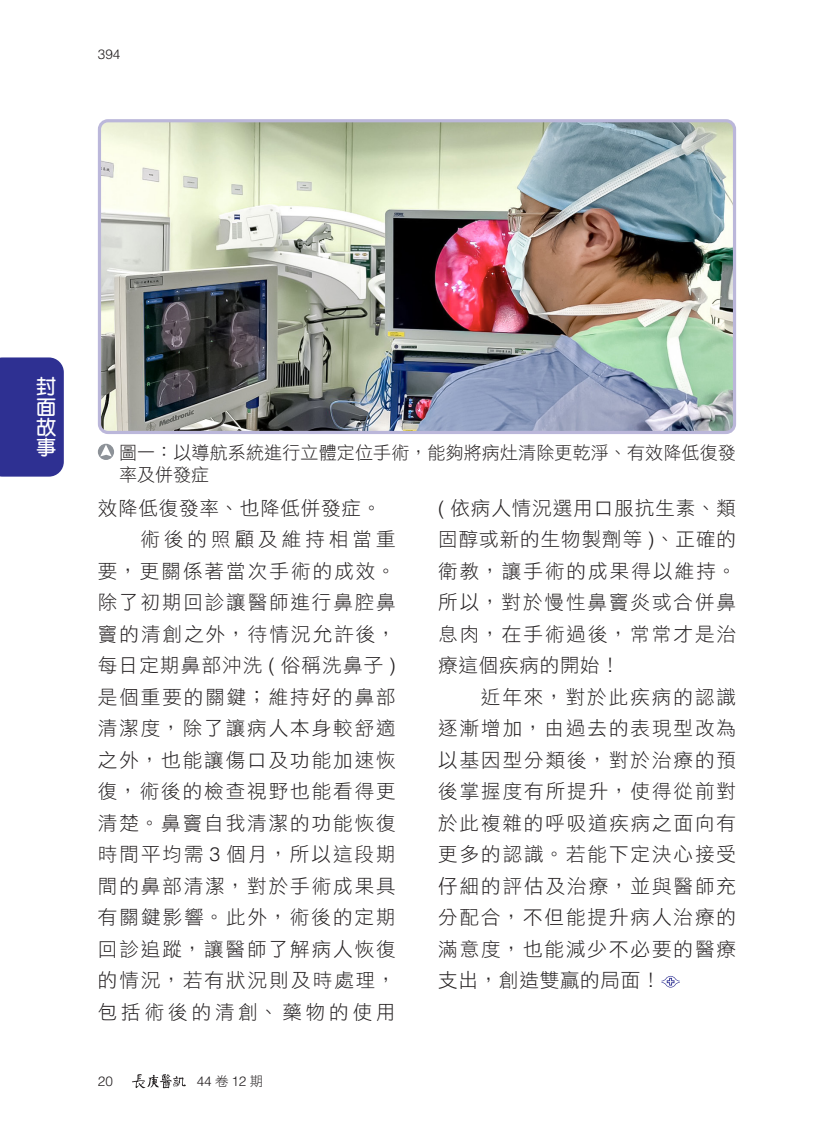
<style>
.page{position:relative;width:834px;height:1132px;background:#fff}
.page>*{position:absolute;margin:0;border:0;box-sizing:border-box;transform-origin:0 0}
.t1{font:700 20.25px/20.2px "AR Yuan B5";color:#fff;text-align:justify}
.t2{font:19.5px/31.5px "DF Hei Std W3";letter-spacing:.1em;color:#231f20;text-align:justify}
.t3{font:19.5px "DF Hei Std W3";letter-spacing:.065em;color:#231f20}
.t4{font:19.5px "DF Hei Std W3";letter-spacing:.04em;color:#231f20}
.t5{font:19.5px "DF Hei Std W3";letter-spacing:.2em;color:#231f20}
.t6{font:19.5px "DF Hei Std W3";letter-spacing:.21em;color:#231f20}
.t7{font:18px/22.2px "DF Hei Std W3";letter-spacing:.01em;color:#231f20}
.t8{font:300 13.5px "Helvetica LT Std";color:#231f20}
.s1{font-family:"Helvetica LT Std";font-weight:300}
.s2{font-family:"DF Hei Std W3";font-weight:400}
</style>
<div class="page">
<svg style="left:661px;top:975px;width:18px;height:12px"></svg>
<img style="left:102px;top:123px;width:630px;height:307px">
<div style="left:98px;top:119px;width:638px;height:315px;border:3px solid #bbb7da;border-radius:9px"></div>
<svg style="left:98px;top:443px;width:16px;height:17px"></svg>
<svg style="left:100px;top:444px;width:12px;height:12px"></svg>
<svg style="left:132px;top:1074px;width:54px;height:13px"></svg>
<div style="left:0;top:357px;width:64px;height:119px;background:#2e3092"></div>
<p class="t8" style="left:98px;top:46px;width:24px">394</p>
<p class="t1" style="left:36px;top:376px;width:21px">封面故事</p>
<p class="t7" style="left:119px;top:440px;width:618px">圖一：以導航系統進行立體定位手術，能夠將病灶清除更乾淨、有效降低復發率及併發症</p>
<p class="t4" style="left:98px;top:497px;width:285px">效降低復發率、也降低併發症。</p>
<p class="t6" style="left:140px;top:528px;width:257px">術後的照顧及維持相當重</p>
<p class="t2" style="left:98px;top:554px;width:299px">要，更關係著當次手術的成效。</p>
<p class="t2" style="left:98px;top:586px;width:299px">除了初期回診讓醫師進行鼻腔鼻</p>
<p class="t2" style="left:98px;top:617px;width:299px">竇的清創之外，待情況允許後，</p>
<p class="t3" style="left:98px;top:654px;width:299px">每日定期鼻部沖洗 <span class="s1">(</span> 俗稱洗鼻子 <span class="s1">)</span></p>
<p class="t2" style="left:98px;top:680px;width:299px">是個重要的關鍵；維持好的鼻部</p>
<p class="t2" style="left:98px;top:712px;width:299px">清潔度，除了讓病人本身較舒適</p>
<p class="t2" style="left:98px;top:743px;width:299px">之外，也能讓傷口及功能加速恢</p>
<p class="t2" style="left:98px;top:775px;width:299px">復，術後的檢查視野也能看得更</p>
<p class="t2" style="left:98px;top:806px;width:299px">清楚。鼻竇自我清潔的功能恢復</p>
<p class="t2" style="left:98px;top:838px;width:299px">時間平均需 <span class="s1">3</span> 個月，所以這段期</p>
<p class="t2" style="left:98px;top:869px;width:299px">間的鼻部清潔，對於手術成果具</p>
<p class="t2" style="left:98px;top:901px;width:299px">有關鍵影響。此外，術後的定期</p>
<p class="t2" style="left:98px;top:932px;width:299px">回診追蹤，讓醫師了解病人恢復</p>
<p class="t2" style="left:98px;top:964px;width:299px">的情況，若有狀況則及時處理，</p>
<p class="t5" style="left:98px;top:1001px;width:299px">包括術後的清創、藥物的使用</p>
<p class="t8" style="left:98px;top:1072px;width:17px">20</p>
<p class="t8" style="left:197px;top:1072px;width:68px">44<span class="s2">卷</span>12<span class="s2">期</span></p>
<p class="t2" style="left:438px;top:491px;width:299px"><span class="s1">(</span> 依病人情況選用口服抗生素、類固醇或新的生物製劑等 <span class="s1">)</span>、正確的衛教，讓手術的成果得以維持。所以，對於慢性鼻竇炎或合併鼻息肉，在手術過後，常常才是治療這個疾病的開始！</p>
<p class="t2" style="left:438px;top:680px;width:299px;text-indent:43px">近年來，對於此疾病的認識逐漸增加，由過去的表現型改為以基因型分類後，對於治療的預後掌握度有所提升，使得從前對於此複雜的呼吸道疾病之面向有更多的認識。若能下定決心接受仔細的評估及治療，並與醫師充分配合，不但能提升病人治療的滿意度，也能減少不必要的醫療支出，創造雙贏的局面！</p>
</div>
